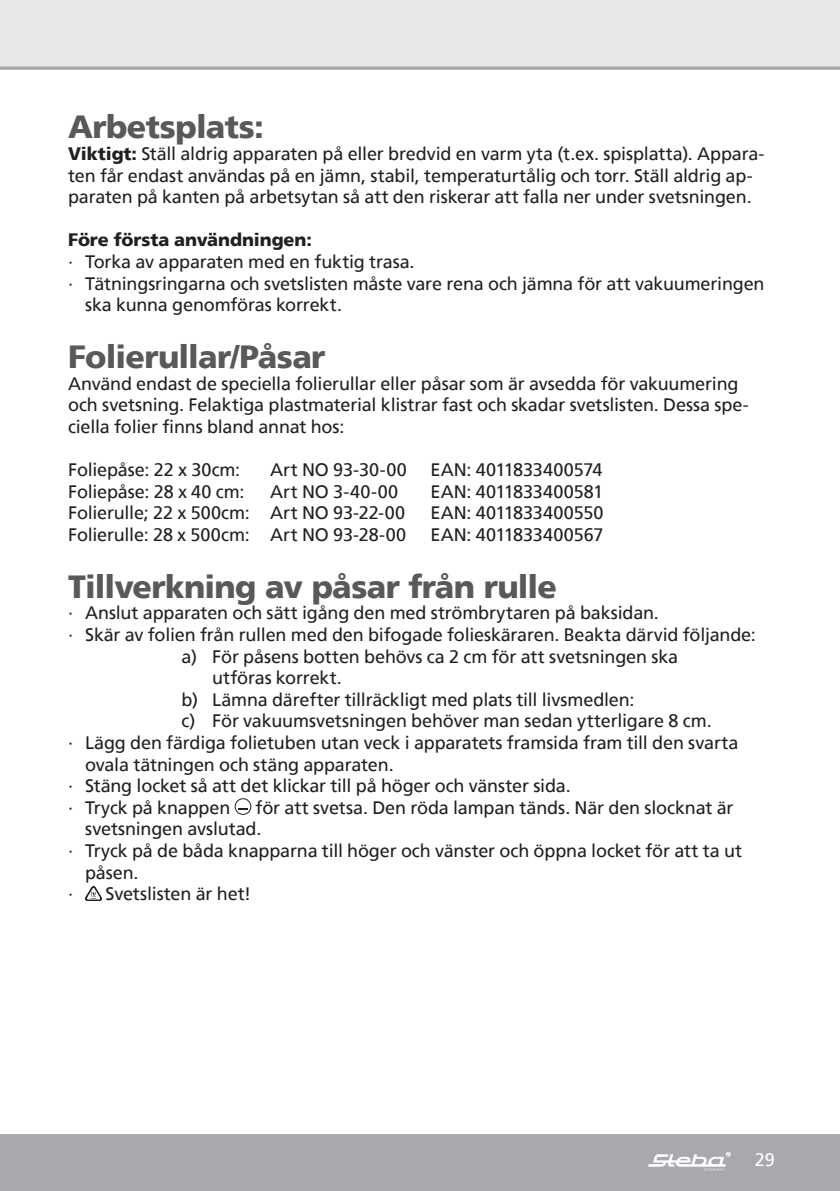
<style>
.page{position:relative;width:840px;height:1191px;background:#fff}
.page>*{position:absolute;margin:0;border:0;box-sizing:border-box;transform-origin:0 0}
.t1{font:900 32px "Frutiger";letter-spacing:-.025em;color:#58595b}
.t2{font:18px/21.6px "Frutiger";letter-spacing:-.01em;color:#231f20}
.t3{font:900 18px "Frutiger";letter-spacing:-.005em;color:#231f20}
.t4{font:18px "Frutiger";color:#fff}
.s1{font-weight:900}
</style>
<div class="page">
<div style="left:0;top:0;width:839px;height:68px;background:#e7e8e8"></div>
<div style="left:0;top:1134px;width:839px;height:57px;background:#a7a9ac"></div>
<svg style="left:648px;top:1151px;width:82px;height:19px"></svg>
<svg style="left:0;top:66px;width:839px;height:4px;background:#b2b4b7"></svg>
<div style="left:234px;top:798px;width:17px;height:17px;border:1px solid #231f20;border-radius:50%"></div>
<svg style="left:238px;top:808px;width:10px;height:2px"></svg>
<img style="left:85px;top:886px;width:16px;height:15px">
<h1 class="t1" style="left:68px;top:108px;width:197px">Arbetsplats:</h1>
<p class="t2" style="left:68px;top:143px;width:697px"><span class="s1">Viktigt:</span> Ställ aldrig apparaten på eller bredvid en varm yta (t.ex. spisplatta). Appara&shy;ten får endast användas på en jämn, stabil, temperaturtålig och torr. Ställ aldrig ap&shy;paraten på kanten på arbetsytan så att den riskerar att falla ner under svetsningen.</p>
<p class="t3" style="left:68px;top:229px;width:245px">Före första användningen:</p>
<p class="t2" style="left:68px;top:251px;width:348px">∙ Torka av apparaten med en fuktig trasa.</p>
<p class="t2" style="left:68px;top:272px;width:697px">∙ Tätningsringarna och svetslisten måste vare rena och jämna för att vakuumeringen</p>
<p class="t2" style="left:85px;top:294px;width:258px">ska kunna genomföras korrekt.</p>
<h1 class="t1" style="left:68px;top:337px;width:259px">Folierullar/Påsar</h1>
<p class="t2" style="left:68px;top:372px;width:681px">Använd endast de speciella folierullar eller påsar som är avsedda för vakuumering och svetsning. Felaktiga plastmaterial klistrar fast och skadar svetslisten. Dessa spe&shy;ciella folier finns bland annat hos:</p>
<p class="t2" style="left:68px;top:459px;width:173px">Foliepåse: 22 x 30cm:</p>
<p class="t2" style="left:270px;top:459px;width:138px">Art NO 93-30-00</p>
<p class="t2" style="left:430px;top:459px;width:173px">EAN: 4011833400574</p>
<p class="t2" style="left:68px;top:480px;width:178px">Foliepåse: 28 x 40 cm:</p>
<p class="t2" style="left:270px;top:480px;width:129px">Art NO 3-40-00</p>
<p class="t2" style="left:430px;top:480px;width:174px">EAN: 4011833400581</p>
<p class="t2" style="left:68px;top:502px;width:338px">Folierulle; 22 x 500cm: Art NO 93-22-00</p>
<p class="t2" style="left:430px;top:502px;width:174px">EAN: 4011833400550</p>
<p class="t2" style="left:68px;top:523px;width:339px">Folierulle: 28 x 500cm: Art NO 93-28-00</p>
<p class="t2" style="left:430px;top:523px;width:174px">EAN: 4011833400567</p>
<h1 class="t1" style="left:68px;top:567px;width:490px">Tillverkning av påsar från rulle</h1>
<p class="t2" style="left:68px;top:602px;width:592px">∙ Anslut apparaten och sätt igång den med strömbrytaren på baksidan.</p>
<p class="t2" style="left:68px;top:623px;width:689px">∙ Skär av folien från rullen med den bifogade folieskäraren. Beakta därvid följande:</p>
<p class="t2" style="left:181px;top:645px;width:497px">a) För påsens botten behövs ca 2 cm för att svetsningen ska</p>
<p class="t2" style="left:212px;top:667px;width:131px">utföras korrekt.</p>
<p class="t2" style="left:181px;top:688px;width:454px">b) Lämna därefter tillräckligt med plats till livsmedlen:</p>
<p class="t2" style="left:181px;top:710px;width:531px">c) För vakuumsvetsningen behöver man sedan ytterligare 8 cm.</p>
<p class="t2" style="left:68px;top:731px;width:671px">∙ Lägg den färdiga folietuben utan veck i apparatets framsida fram till den svarta</p>
<p class="t2" style="left:85px;top:753px;width:310px">ovala tätningen och stäng apparaten.</p>
<p class="t2" style="left:68px;top:775px;width:504px">∙ Stäng locket så att det klickar till på höger och vänster sida.</p>
<p class="t2" style="left:68px;top:796px;width:164px">∙ Tryck på knappen</p>
<p class="t2" style="left:255px;top:796px;width:479px">för att svetsa. Den röda lampan tänds. När den slocknat är</p>
<p class="t2" style="left:85px;top:818px;width:178px">svetsningen avslutad.</p>
<p class="t2" style="left:68px;top:839px;width:675px">∙ Tryck på de båda knapparna till höger och vänster och öppna locket för att ta ut</p>
<p class="t2" style="left:85px;top:861px;width:55px">påsen.</p>
<p class="t2" style="left:68px;top:883px;width:7px">∙</p>
<p class="t2" style="left:106px;top:883px;width:147px">Svetslisten är het!</p>
<p class="t4" style="left:754px;top:1149px;width:22px">29</p>
</div>
